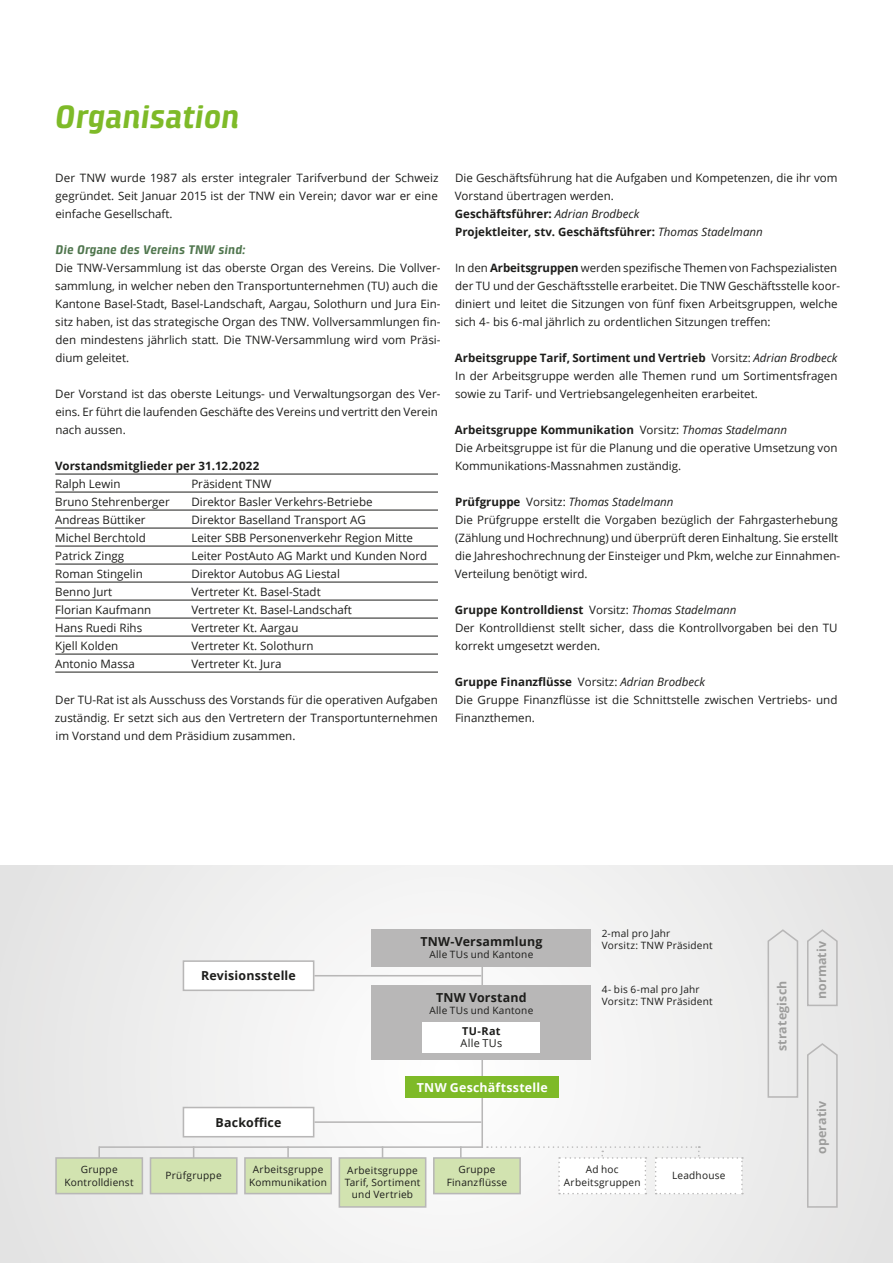
<style>
.page{position:relative;width:893px;height:1263px;background:#fff}
.page>*{position:absolute;margin:0;border:0;box-sizing:border-box;transform-origin:0 0}
.t1{font:italic 700 33px "Klint Pro";letter-spacing:-.01em;color:#7eba28}
.t2{font:italic 700 12.75px "Klint Pro";color:#50764e}
.t3{font:700 12.45px "Open Sans";letter-spacing:.015em;color:#1d1d1b}
.t4{font:700 12.45px "Open Sans";letter-spacing:.015em;color:#9d9d9c}
.t5{font:700 12.45px "Open Sans";letter-spacing:.02em;color:#fff}
.t6{font:11.55px/18px "Open Sans";color:#1d1d1b}
.t7{font:700 11.55px "Open Sans";color:#1d1d1b}
.t8{font:10.8px "Open Sans";letter-spacing:.02em;color:#1d1d1b}
.t9{font:700 10.8px "Open Sans";color:#1d1d1b}
.t10{font:10.05px/12.5px "Open Sans";letter-spacing:.025em;color:#1d1d1b;text-align:center}
.s1{font-weight:700}
.s2{font-style:italic}
</style>
<div class="page">
<div style="left:0;top:866px;width:893px;height:397px;background:#efefef"></div>
<hr style="left:98px;top:1146px;width:2px;height:22px;background:#b8b7b7">
<hr style="left:287px;top:1146px;width:2px;height:22px;background:#b8b7b7">
<hr style="left:460px;top:1146px;width:2px;height:22px;background:#b8b7b7">
<hr style="left:314px;top:1121px;width:167px;height:2px;background:#b8b7b7">
<hr style="left:99px;top:1146px;width:384px;height:2px;background:#b8b7b7">
<hr style="left:481px;top:966px;width:2px;height:182px;background:#b8b7b7">
<hr style="left:55px;top:474px;width:383px;height:1px;background:#1d1d1b">
<hr style="left:55px;top:492px;width:383px;height:1px;background:#1d1d1b">
<hr style="left:55px;top:510px;width:383px;height:1px;background:#1d1d1b">
<hr style="left:55px;top:528px;width:383px;height:1px;background:#1d1d1b">
<hr style="left:55px;top:546px;width:383px;height:1px;background:#1d1d1b">
<hr style="left:55px;top:564px;width:383px;height:1px;background:#1d1d1b">
<hr style="left:55px;top:582px;width:383px;height:1px;background:#1d1d1b">
<hr style="left:55px;top:600px;width:383px;height:1px;background:#1d1d1b">
<hr style="left:55px;top:618px;width:383px;height:1px;background:#1d1d1b">
<hr style="left:55px;top:636px;width:383px;height:1px;background:#1d1d1b">
<hr style="left:55px;top:654px;width:383px;height:1px;background:#1d1d1b">
<hr style="left:55px;top:672px;width:383px;height:1px;background:#1d1d1b">
<div style="left:372px;top:929px;width:219px;height:37px;background:#b8b7b7"></div>
<div style="left:183px;top:961px;width:131px;height:29px;background:#fff"></div>
<div style="left:183px;top:960px;width:131px;height:31px;border:2px solid #b8b7b7"></div>
<div style="left:183px;top:1107px;width:131px;height:30px;background:#fff"></div>
<div style="left:183px;top:1107px;width:131px;height:30px;border:2px solid #b8b7b7"></div>
<svg style="left:807px;top:1043px;width:31px;height:165px"></svg>
<div style="left:56px;top:1158px;width:86px;height:35px;background:#d2e3b0"></div>
<div style="left:55px;top:1157px;width:88px;height:37px;border:2px solid #b8b7b7"></div>
<svg style="left:487px;top:1146px;width:256px;height:48px"></svg>
<div style="left:150px;top:1158px;width:87px;height:35px;background:#d2e3b0"></div>
<div style="left:150px;top:1157px;width:88px;height:37px;border:2px solid #b8b7b7"></div>
<div style="left:245px;top:1158px;width:86px;height:35px;background:#d2e3b0"></div>
<div style="left:244px;top:1157px;width:88px;height:37px;border:2px solid #b8b7b7"></div>
<div style="left:339px;top:1158px;width:87px;height:49px;background:#d2e3b0"></div>
<div style="left:339px;top:1157px;width:87px;height:51px;border:2px solid #b8b7b7"></div>
<div style="left:434px;top:1158px;width:86px;height:35px;background:#d2e3b0"></div>
<div style="left:433px;top:1157px;width:88px;height:37px;border:2px solid #b8b7b7"></div>
<div style="left:405px;top:1076px;width:154px;height:22px;background:#7eba28"></div>
<div style="left:372px;top:985px;width:219px;height:74px;background:#b8b7b7"></div>
<div style="left:423px;top:1022px;width:117px;height:30px;background:#fff"></div>
<hr style="left:314px;top:975px;width:167px;height:1px;background:#b8b7b7">
<svg style="left:767px;top:929px;width:32px;height:169px"></svg>
<svg style="left:807px;top:929px;width:31px;height:78px"></svg>
<h1 class="t1" style="left:55px;top:98px;width:186px">Organisation</h1>
<p class="t6" style="left:55px;top:168px;width:385px;text-align:justify">Der TNW wurde 1987 als erster integraler Tarifverbund der Schweiz gegründet. Seit Januar 2015 ist der TNW ein Verein; davor war er eine einfache Gesellschaft.</p>
<p class="t2" style="left:56px;top:242px;width:192px">Die Organe des Vereins TNW sind:</p>
<p class="t6" style="left:55px;top:258px;width:387px">Die TNW-Versammlung ist das oberste Organ des Vereins. Die Vollver&shy;sammlung, in welcher neben den Transportunternehmen (TU) auch die Kantone Basel-Stadt, Basel-Landschaft, Aargau, Solothurn und Jura Ein&shy;sitz haben, ist das strategische Organ des TNW. Vollversammlungen fin&shy;den mindestens jährlich statt. Die TNW-Versammlung wird vom Präsi&shy;dium geleitet.</p>
<p class="t6" style="left:55px;top:384px;width:387px">Der Vorstand ist das oberste Leitungs- und Verwaltungsorgan des Ver&shy;eins. Er führt die laufenden Geschäfte des Vereins und vertritt den Verein nach aussen.</p>
<p class="t7" style="left:55px;top:457px;width:206px">Vorstandsmitglieder per 31.12.2022</p>
<p class="t6" style="left:55px;top:474px;width:67px">Ralph Lewin</p>
<p class="t6" style="left:191px;top:474px;width:82px">Präsident TNW</p>
<p class="t6" style="left:55px;top:492px;width:116px">Bruno Stehrenberger</p>
<p class="t6" style="left:191px;top:492px;width:183px">Direktor Basler Verkehrs-Betriebe</p>
<p class="t6" style="left:55px;top:510px;width:92px">Andreas Büttiker</p>
<p class="t6" style="left:191px;top:510px;width:176px">Direktor Baselland Transport AG</p>
<p class="t6" style="left:55px;top:528px;width:92px">Michel Berchtold</p>
<p class="t6" style="left:191px;top:528px;width:223px">Leiter SBB Personenverkehr Region Mitte</p>
<p class="t6" style="left:55px;top:546px;width:70px">Patrick Zingg</p>
<p class="t6" style="left:191px;top:546px;width:237px">Leiter PostAuto AG Markt und Kunden Nord</p>
<p class="t6" style="left:55px;top:564px;width:89px">Roman Stingelin</p>
<p class="t6" style="left:191px;top:564px;width:150px">Direktor Autobus AG Liestal</p>
<p class="t6" style="left:55px;top:582px;width:59px">Benno Jurt</p>
<p class="t6" style="left:191px;top:582px;width:131px">Vertreter Kt. Basel-Stadt</p>
<p class="t6" style="left:55px;top:600px;width:97px">Florian Kaufmann</p>
<p class="t6" style="left:191px;top:600px;width:162px">Vertreter Kt. Basel-Landschaft</p>
<p class="t6" style="left:55px;top:618px;width:88px">Hans Ruedi Rihs</p>
<p class="t6" style="left:191px;top:618px;width:109px">Vertreter Kt. Aargau</p>
<p class="t6" style="left:55px;top:636px;width:64px">Kjell Kolden</p>
<p class="t6" style="left:191px;top:636px;width:124px">Vertreter Kt. Solothurn</p>
<p class="t6" style="left:55px;top:654px;width:81px">Antonio Massa</p>
<p class="t6" style="left:191px;top:654px;width:92px">Vertreter Kt. Jura</p>
<p class="t6" style="left:55px;top:690px;width:384px;text-align:justify">Der TU-Rat ist als Ausschuss des Vorstands für die operativen Aufgaben zuständig. Er setzt sich aus den Vertretern der Transportunternehmen im Vorstand und dem Präsidium zusammen.</p>
<p class="t6" style="left:455px;top:168px;width:384px">Die Geschäftsführung hat die Aufgaben und Kompetenzen, die ihr vom Vorstand übertragen werden.<br><span class="s1">Geschäftsführer:</span> <span class="s2">Adrian Brodbeck<br></span><span class="s1">Projektleiter, stv. Geschäftsführer:</span> <span class="s2">Thomas Stadelmann</span></p>
<p class="t6" style="left:455px;top:258px;width:387px">In den <span class="s1">Arbeitsgruppen</span> werden spezifische Themen von Fachspezialisten der TU und der Geschäftsstelle erarbeitet. Die TNW Geschäftsstelle koor&shy;diniert und leitet die Sitzungen von fünf fixen Arbeitsgruppen, welche sich 4- bis 6-mal jährlich zu ordentlichen Sitzungen treffen:</p>
<p class="t6" style="left:455px;top:348px;width:384px;text-align:justify"><span class="s1">Arbeitsgruppe Tarif, Sortiment und Vertrieb</span> Vorsitz: <span class="s2">Adrian Brodbeck </span>In der Arbeitsgruppe werden alle Themen rund um Sortimentsfragen sowie zu Tarif- und Vertriebsangelegenheiten erarbeitet.</p>
<p class="t6" style="left:455px;top:420px;width:384px"><span class="s1">Arbeitsgruppe Kommunikation</span> Vorsitz: <span class="s2">Thomas Stadelmann<br></span>Die Arbeitsgruppe ist für die Planung und die operative Umsetzung von<br>Kommunikations-Massnahmen zuständig.</p>
<p class="t6" style="left:455px;top:492px;width:387px"><span class="s1">Prüfgruppe</span> Vorsitz: <span class="s2">Thomas Stadelmann<br></span>Die Prüfgruppe erstellt die Vorgaben bezüglich der Fahrgasterhebung (Zählung und Hochrechnung) und überprüft deren Einhaltung. Sie erstellt die Jahreshochrechnung der Einsteiger und Pkm, welche zur Einnahmen-Verteilung benötigt wird.</p>
<p class="t6" style="left:455px;top:600px;width:384px"><span class="s1">Gruppe Kontrolldienst</span> Vorsitz: <span class="s2">Thomas Stadelmann<br></span>Der Kontrolldienst stellt sicher, dass die Kontrollvorgaben bei den TU korrekt umgesetzt werden.</p>
<p class="t6" style="left:455px;top:672px;width:384px"><span class="s1">Gruppe Finanzflüsse</span> Vorsitz: <span class="s2">Adrian Brodbeck<br></span>Die Gruppe Finanzflüsse ist die Schnittstelle zwischen Vertriebs- und<br>Finanzthemen.</p>
<p class="t3" style="left:201px;top:967px;width:96px">Revisionsstelle</p>
<p class="t3" style="left:216px;top:1113px;width:67px">Backoffice</p>
<p class="t3" style="left:420px;top:933px;width:123px">TNW-Versammlung</p>
<p class="t10" style="left:429px;top:948px;width:105px">Alle TUs und Kantone</p>
<p class="t3" style="left:436px;top:988px;width:92px">TNW Vorstand</p>
<p class="t10" style="left:429px;top:1004px;width:105px">Alle TUs und Kantone</p>
<p class="t9" style="left:462px;top:1023px;width:40px">TU-Rat</p>
<p class="t8" style="left:460px;top:1036px;width:43px">Alle TUs</p>
<p class="t5" style="left:417px;top:1078px;width:132px">TNW Geschäftsstelle</p>
<p class="t10" style="left:602px;top:927px;width:113px;text-align:left">2-mal pro Jahr<br>Vorsitz: TNW Präsident</p>
<p class="t10" style="left:602px;top:982px;width:113px;text-align:left">4- bis 6-mal pro Jahr<br>Vorsitz: TNW Präsident</p>
<p class="t10" style="left:65px;top:1163px;width:71px">Gruppe<br>Kontrolldienst</p>
<p class="t10" style="left:564px;top:1163px;width:78px">Ad hoc<br>Arbeitsgruppen</p>
<p class="t10" style="left:249px;top:1163px;width:79px">Arbeitsgruppe<br>Kommunikation</p>
<p class="t10" style="left:345px;top:1163px;width:77px">Arbeitsgruppe<br>Tarif, Sortiment und Vertrieb</p>
<p class="t10" style="left:447px;top:1163px;width:62px">Gruppe<br>Finanzflüsse</p>
<p class="t10" style="left:166px;top:1169px;width:58px">Prüfgruppe</p>
<p class="t10" style="left:672px;top:1169px;width:55px">Leadhouse</p>
<p class="t4" style="left:773px;top:1051px;width:72px;rotate:-90deg">strategisch</p>
<p class="t4" style="left:813px;top:999px;width:60px;rotate:-90deg">normativ</p>
<p class="t4" style="left:813px;top:1154px;width:55px;rotate:-90deg">operativ</p>
</div>
